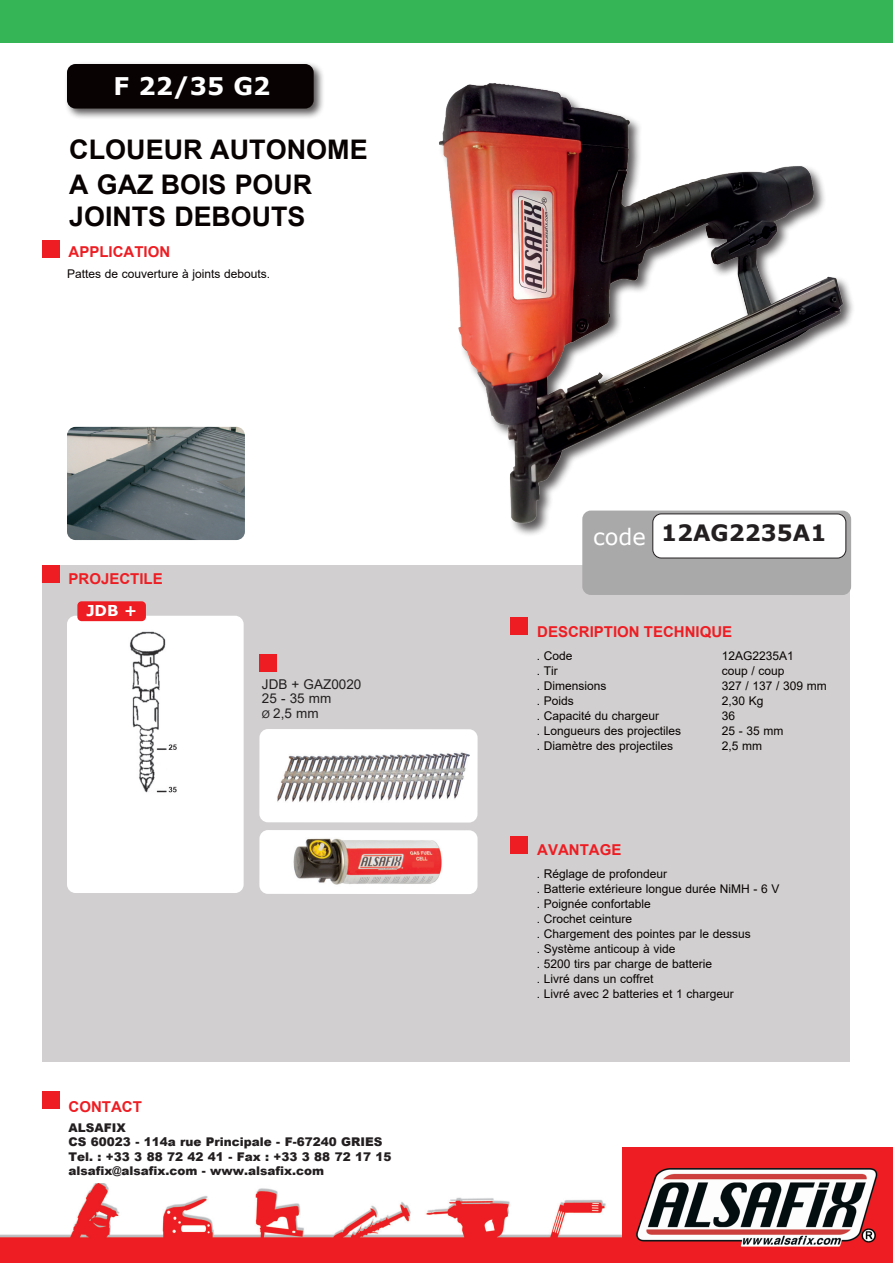
<style>
.page{position:relative;width:893px;height:1263px;background:#fff}
.page>*{position:absolute;margin:0;border:0;box-sizing:border-box;transform-origin:0 0}
.t1{font:700 27px/35.4px "Arial";color:#080302}
.t2{font:700 24.3px "Verdana";color:#fff}
.t3{font:700 22.5px "Verdana";color:#231f20}
.t4{font:22.5px "Verdana";color:#fff}
.t5{font:700 15px "Arial";color:#ee1d23}
.t6{font:700 15px "Verdana";color:#fff}
.t7{font:13.5px/13.5px "Arial";color:#231f20}
.t8{font:12px/15px "Arial";color:#080302}
.t9{font:900 12px/14.4px "Arial";color:#231f20}
.s1{font-size:10.5px}
</style>
<div class="page">
<img style="left:438px;top:83px;width:415px;height:507px">
<div style="left:43px;top:566px;width:807px;height:496px;background:#d1cfcf"></div>
<div style="left:67px;top:616px;width:177px;height:277px;background:#fff;border-radius:9px"></div>
<img style="left:129px;top:631px;width:48px;height:162px">
<div style="left:0;top:0;width:893px;height:43px;background:#36b557"></div>
<img style="left:0;top:1183px;width:622px;height:80px">
<div style="left:622px;top:1148px;width:271px;height:115px;background:#ee1d23"></div>
<img style="left:636px;top:1168px;width:242px;height:79px">
<div style="left:64px;top:61px;width:261px;height:59px;background:#231f20;opacity:.75"></div>
<div style="left:67px;top:64px;width:247px;height:45px;background:#080302;border-radius:9px"></div>
<div style="left:77px;top:601px;width:69px;height:20px;background:#ee1d23;border-radius:4px"></div>
<div style="left:259px;top:729px;width:219px;height:93px;background:#fff;border-radius:9px"></div>
<img style="left:67px;top:427px;width:178px;height:113px">
<div style="left:582px;top:510px;width:269px;height:85px;background:#aaa9a9;border-radius:9px"></div>
<div style="left:653px;top:514px;width:193px;height:44px;background:#fff;border-radius:9px"></div>
<div style="left:652px;top:513px;width:194px;height:45px;border:1px solid #231f20;border-radius:9px"></div>
<img style="left:277px;top:752px;width:193px;height:50px">
<div style="left:259px;top:830px;width:219px;height:64px;background:#fff;border-radius:9px"></div>
<img style="left:293px;top:838px;width:149px;height:47px">
<div style="left:43px;top:240px;width:17px;height:17px;background:#ee1d23"></div>
<div style="left:259px;top:654px;width:17px;height:17px;background:#ee1d23"></div>
<div style="left:510px;top:618px;width:17px;height:17px;background:#ee1d23"></div>
<div style="left:43px;top:565px;width:17px;height:17px;background:#ee1d23"></div>
<div style="left:510px;top:837px;width:17px;height:17px;background:#ee1d23"></div>
<div style="left:43px;top:1092px;width:17px;height:17px;background:#ee1d23"></div>
<h2 class="t2" style="left:113px;top:68px;width:159px">F 22/35 G2</h2>
<h1 class="t1" style="left:69px;top:132px;width:300px">CLOUEUR AUTONOME<br>A GAZ BOIS POUR</h1>
<h1 class="t1" style="left:69px;top:199px;width:238px">JOINTS DEBOUTS</h1>
<p class="t5" style="left:69px;top:242px;width:103px">APPLICATION</p>
<p class="t8" style="left:67px;top:266px;width:205px">Pattes de couverture à joints debouts.</p>
<p class="t5" style="left:69px;top:568px;width:96px">PROJECTILE</p>
<p class="t6" style="left:86px;top:600px;width:52px">JDB +</p>
<p class="t7" style="left:262px;top:677px;width:101px">JDB + GAZ0020<br>25 - 35 mm</p>
<p class="t7" style="left:262px;top:706px;width:58px"><span class="s1">Ø</span> 2,5 mm</p>
<p class="t5" style="left:69px;top:1096px;width:75px">CONTACT</p>
<p class="t9" style="left:69px;top:1120px;width:325px">ALSAFIX<br>CS 60023 - 114a rue Principale - F-67240 GRIES Tel. : +33 3 88 72 42 41 - Fax : +33 3 88 72 17 15 alsafix@alsafix.com - www.alsafix.com</p>
<h3 class="t4" style="left:593px;top:521px;width:54px">code</h3>
<h3 class="t3" style="left:661px;top:517px;width:167px">12AG2235A1</h3>
<p class="t5" style="left:537px;top:621px;width:197px">DESCRIPTION TECHNIQUE</p>
<p class="t8" style="left:537px;top:648px;width:37px">. Code</p>
<p class="t8" style="left:722px;top:648px;width:74px">12AG2235A1</p>
<p class="t8" style="left:537px;top:663px;width:22px">. Tir</p>
<p class="t8" style="left:722px;top:663px;width:64px">coup / coup</p>
<p class="t8" style="left:537px;top:678px;width:71px">. Dimensions</p>
<p class="t8" style="left:722px;top:678px;width:107px">327 / 137 / 309 mm</p>
<p class="t8" style="left:537px;top:693px;width:39px">. Poids</p>
<p class="t8" style="left:722px;top:693px;width:43px">2,30 Kg</p>
<p class="t8" style="left:537px;top:708px;width:124px">. Capacité du chargeur</p>
<p class="t8" style="left:722px;top:708px;width:15px">36</p>
<p class="t8" style="left:537px;top:723px;width:146px">. Longueurs des projectiles</p>
<p class="t8" style="left:722px;top:723px;width:63px">25 - 35 mm</p>
<p class="t8" style="left:537px;top:738px;width:138px">. Diamètre des projectiles</p>
<p class="t8" style="left:722px;top:738px;width:42px">2,5 mm</p>
<p class="t5" style="left:537px;top:839px;width:86px">AVANTAGE</p>
<p class="t8" style="left:537px;top:866px;width:244px">. Réglage de profondeur<br>. Batterie extérieure longue durée NiMH - 6 V . Poignée confortable<br>. Crochet ceinture<br>. Chargement des pointes par le dessus<br>. Système anticoup à vide<br>. 5200 tirs par charge de batterie<br>. Livré dans un coffret<br>. Livré avec 2 batteries et 1 chargeur</p>
</div>
